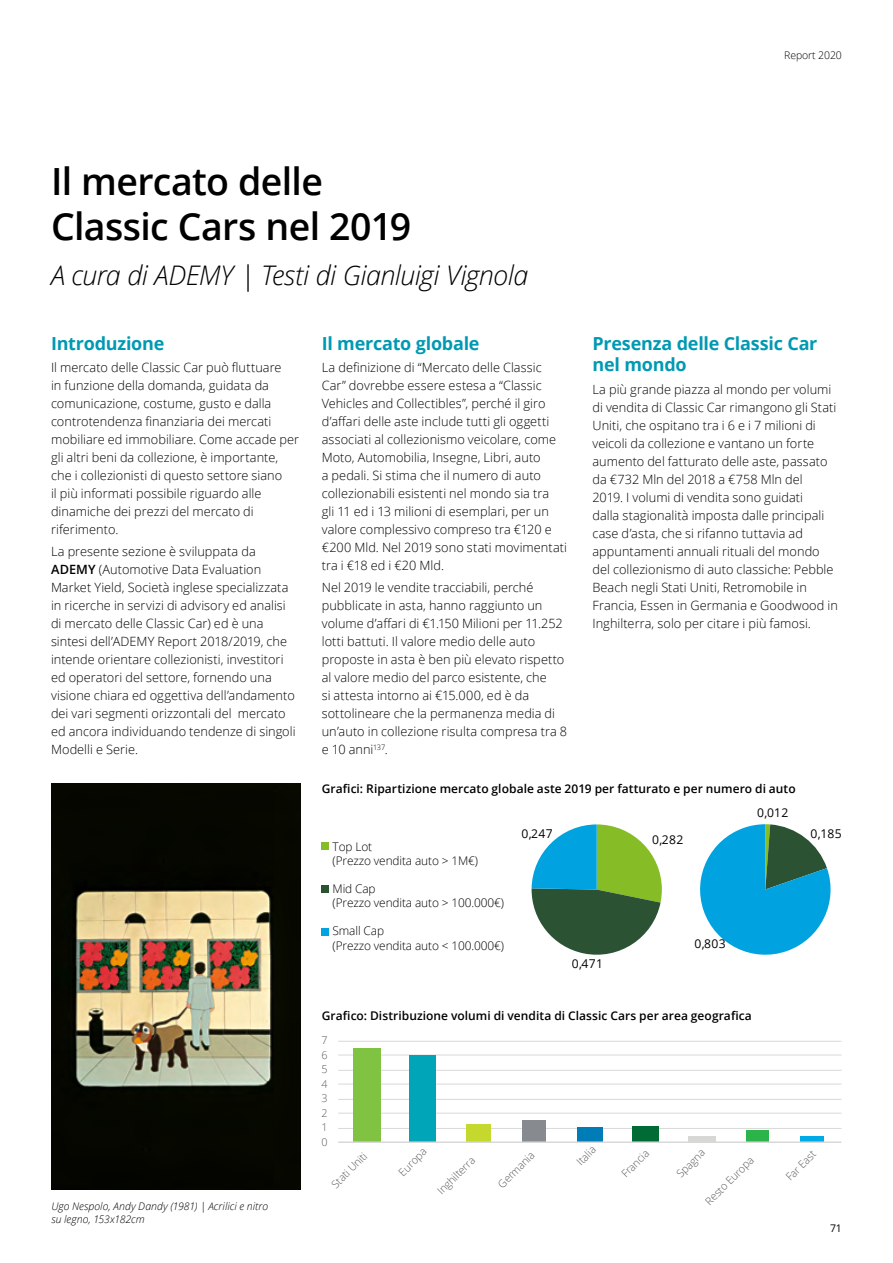
<style>
.page{position:relative;width:893px;height:1263px;background:#fff}
.page>*{position:absolute;margin:0;border:0;box-sizing:border-box;transform-origin:0 0}
.t1{font:600 37.5px/45px "Open Sans";letter-spacing:-.015em;color:#000}
.t2{font:italic 300 27px "Open Sans";letter-spacing:-.02em;color:#000}
.t3{font:700 18px/21.6px "Open Sans";letter-spacing:-.015em;color:#0099b3}
.t4{font:300 12.75px/18px "Open Sans";letter-spacing:.005em;color:#000}
.t5{font:12.15px "Open Sans";letter-spacing:.03em;color:#000}
.t6{font:600 12px "Open Sans";letter-spacing:.005em;color:#000}
.t7{font:300 11.85px/14.2px "Open Sans";letter-spacing:-.01em;color:#000}
.t8{font:300 10.65px "Open Sans";color:#595959}
.t9{font:italic 300 10.5px/12.6px "Open Sans";letter-spacing:.005em;color:#000}
.t10{font:300 10.5px "Open Sans";letter-spacing:-.01em;color:#000}
.t11{font:10.5px "Open Sans";color:#000}
.s1{font-weight:600}
</style>
<div class="page">
<svg style="left:531px;top:824px;width:131px;height:131px"></svg>
<div style="left:322px;top:843px;width:7px;height:7px;background:#86bc25"></div>
<div style="left:322px;top:885px;width:7px;height:7px;background:#2c5234"></div>
<div style="left:322px;top:928px;width:7px;height:7px;background:#00a3e0"></div>
<svg style="left:700px;top:824px;width:131px;height:131px"></svg>
<hr style="left:338px;top:1128px;width:503px;height:1px;background:#d9d9d9">
<hr style="left:338px;top:1113px;width:503px;height:1px;background:#d9d9d9">
<hr style="left:338px;top:1099px;width:503px;height:1px;background:#d9d9d9">
<hr style="left:338px;top:1084px;width:503px;height:1px;background:#d9d9d9">
<hr style="left:338px;top:1070px;width:503px;height:1px;background:#d9d9d9">
<hr style="left:338px;top:1055px;width:503px;height:1px;background:#d9d9d9">
<hr style="left:338px;top:1041px;width:503px;height:1px;background:#d9d9d9">
<div style="left:801px;top:1137px;width:23px;height:6px;background:#00aae7"></div>
<div style="left:746px;top:1131px;width:23px;height:12px;background:#2cb34a"></div>
<div style="left:688px;top:1137px;width:27px;height:6px;background:#d7d8d6"></div>
<div style="left:633px;top:1126px;width:26px;height:17px;background:#006b35"></div>
<div style="left:577px;top:1128px;width:26px;height:15px;background:#007db6"></div>
<div style="left:522px;top:1120px;width:24px;height:23px;background:#878a8f"></div>
<div style="left:466px;top:1124px;width:25px;height:19px;background:#c4d82e"></div>
<div style="left:409px;top:1056px;width:26px;height:87px;background:#00a5b8"></div>
<div style="left:353px;top:1048px;width:27px;height:95px;background:#80c342"></div>
<hr style="left:338px;top:1141px;width:503px;height:2px;background:#d9d9d9">
<img style="left:51px;top:783px;width:249px;height:406px">
<p class="t10" style="left:784px;top:48px;width:59px">Report 2020</p>
<h1 class="t1" style="left:51px;top:158px;width:362px">Il mercato delle<br>Classic Cars nel 2019</h1>
<h2 class="t2" style="left:51px;top:257px;width:479px">A cura di ADEMY | Testi di Gianluigi Vignola</h2>
<h3 class="t3" style="left:51px;top:332px;width:115px">Introduzione</h3>
<p class="t4" style="left:51px;top:358px;width:250px">Il mercato delle Classic Car può fluttuare<br>in funzione della domanda, guidata da comunicazione, costume, gusto e dalla controtendenza finanziaria dei mercati mobiliare ed immobiliare. Come accade per gli altri beni da collezione, è importante, che i collezionisti di questo settore siano<br>il più informati possibile riguardo alle dinamiche dei prezzi del mercato di riferimento.</p>
<p class="t4" style="left:51px;top:542px;width:246px">La presente sezione è sviluppata da <span class="s1">ADEMY</span> (Automotive Data Evaluation Market Yield, Società inglese specializzata in ricerche in servizi di advisory ed analisi di mercato delle Classic Car) ed è una sintesi dell’ADEMY Report 2018/2019, che intende orientare collezionisti, investitori ed operatori del settore, fornendo una visione chiara ed oggettiva dell’andamento dei vari segmenti orizzontali del mercato ed ancora individuando tendenze di singoli Modelli e Serie.</p>
<h3 class="t3" style="left:322px;top:332px;width:159px">Il mercato globale</h3>
<p class="t4" style="left:322px;top:358px;width:247px">La definizione di “Mercato delle Classic Car” dovrebbe essere estesa a “Classic Vehicles and Collectibles”, perché il giro d’affari delle aste include tutti gli oggetti associati al collezionismo veicolare, come Moto, Automobilia, Insegne, Libri, auto<br>a pedali. Si stima che il numero di auto collezionabili esistenti nel mondo sia tra<br>gli 11 ed i 13 milioni di esemplari, per un valore complessivo compreso tra €120 e €200 Mld. Nel 2019 sono stati movimentati tra i €18 ed i €20 Mld.</p>
<p class="t4" style="left:322px;top:578px;width:247px">Nel 2019 le vendite tracciabili, perché pubblicate in asta, hanno raggiunto un volume d’affari di €1.150 Milioni per 11.252 lotti battuti. Il valore medio delle auto proposte in asta è ben più elevato rispetto al valore medio del parco esistente, che<br>si attesta intorno ai €15.000, ed è da sottolineare che la permanenza media di un’auto in collezione risulta compresa tra 8 e 10 anni<sup>137</sup>.</p>
<h3 class="t3" style="left:592px;top:332px;width:226px">Presenza delle Classic Car nel mondo</h3>
<p class="t4" style="left:592px;top:380px;width:247px">La più grande piazza al mondo per volumi di vendita di Classic Car rimangono gli Stati Uniti, che ospitano tra i 6 e i 7 milioni di veicoli da collezione e vantano un forte aumento del fatturato delle aste, passato da €732 Mln del 2018 a €758 Mln del<br>2019. I volumi di vendita sono guidati<br>dalla stagionalità imposta dalle principali case d’asta, che si rifanno tuttavia ad appuntamenti annuali rituali del mondo del collezionismo di auto classiche: Pebble Beach negli Stati Uniti, Retromobile in Francia, Essen in Germania e Goodwood in Inghilterra, solo per citare i più famosi.</p>
<p class="t6" style="left:322px;top:780px;width:475px">Grafici: Ripartizione mercato globale aste 2019 per fatturato e per numero di auto</p>
<p class="t9" style="left:51px;top:1200px;width:218px">Ugo Nespolo, Andy Dandy (1981) | Acrilici e nitro su legno, 153x182cm</p>
<p class="t7" style="left:333px;top:839px;width:147px">Top Lot<br>(Prezzo vendita auto &gt; 1M€)</p>
<p class="t7" style="left:333px;top:881px;width:173px">Mid Cap<br>(Prezzo vendita auto &gt; 100.000€)</p>
<p class="t7" style="left:333px;top:923px;width:173px">Small Cap<br>(Prezzo vendita auto &lt; 100.000€)</p>
<p class="t5" style="left:521px;top:825px;width:33px">0,247</p>
<p class="t5" style="left:572px;top:955px;width:33px">0,471</p>
<p class="t5" style="left:652px;top:831px;width:33px">0,282</p>
<p class="t5" style="left:757px;top:804px;width:33px">0,012</p>
<p class="t5" style="left:694px;top:935px;width:33px">0,803</p>
<p class="t6" style="left:322px;top:1008px;width:432px">Grafico: Distribuzione volumi di vendita di Classic Cars per area geografica</p>
<p class="t8" style="left:321px;top:1032px;width:8px">7</p>
<p class="t8" style="left:321px;top:1048px;width:8px">6</p>
<p class="t8" style="left:321px;top:1061px;width:8px">5</p>
<p class="t8" style="left:321px;top:1077px;width:8px">4</p>
<p class="t8" style="left:321px;top:1090px;width:8px">3</p>
<p class="t8" style="left:321px;top:1106px;width:8px">2</p>
<p class="t8" style="left:321px;top:1119px;width:8px">1</p>
<p class="t5" style="left:811px;top:825px;width:33px">0,185</p>
<p class="t8" style="left:321px;top:1135px;width:8px">0</p>
<p class="t8" style="left:328px;top:1181px;width:47px;rotate:-45deg">Stati Uniti</p>
<p class="t8" style="left:395px;top:1169px;width:36px;rotate:-45deg">Europa</p>
<p class="t8" style="left:434px;top:1187px;width:50px;rotate:-45deg">Inghilterra</p>
<p class="t8" style="left:495px;top:1181px;width:48px;rotate:-45deg">Germania</p>
<p class="t8" style="left:573px;top:1158px;width:23px;rotate:-45deg">Italia</p>
<p class="t8" style="left:618px;top:1170px;width:36px;rotate:-45deg">Francia</p>
<p class="t8" style="left:673px;top:1170px;width:36px;rotate:-45deg">Spagna</p>
<p class="t8" style="left:702px;top:1198px;width:65px;rotate:-45deg">Resto Europa</p>
<p class="t8" style="left:782px;top:1173px;width:39px;rotate:-45deg">Far East</p>
<p class="t11" style="left:830px;top:1221px;width:13px">71</p>
</div>
